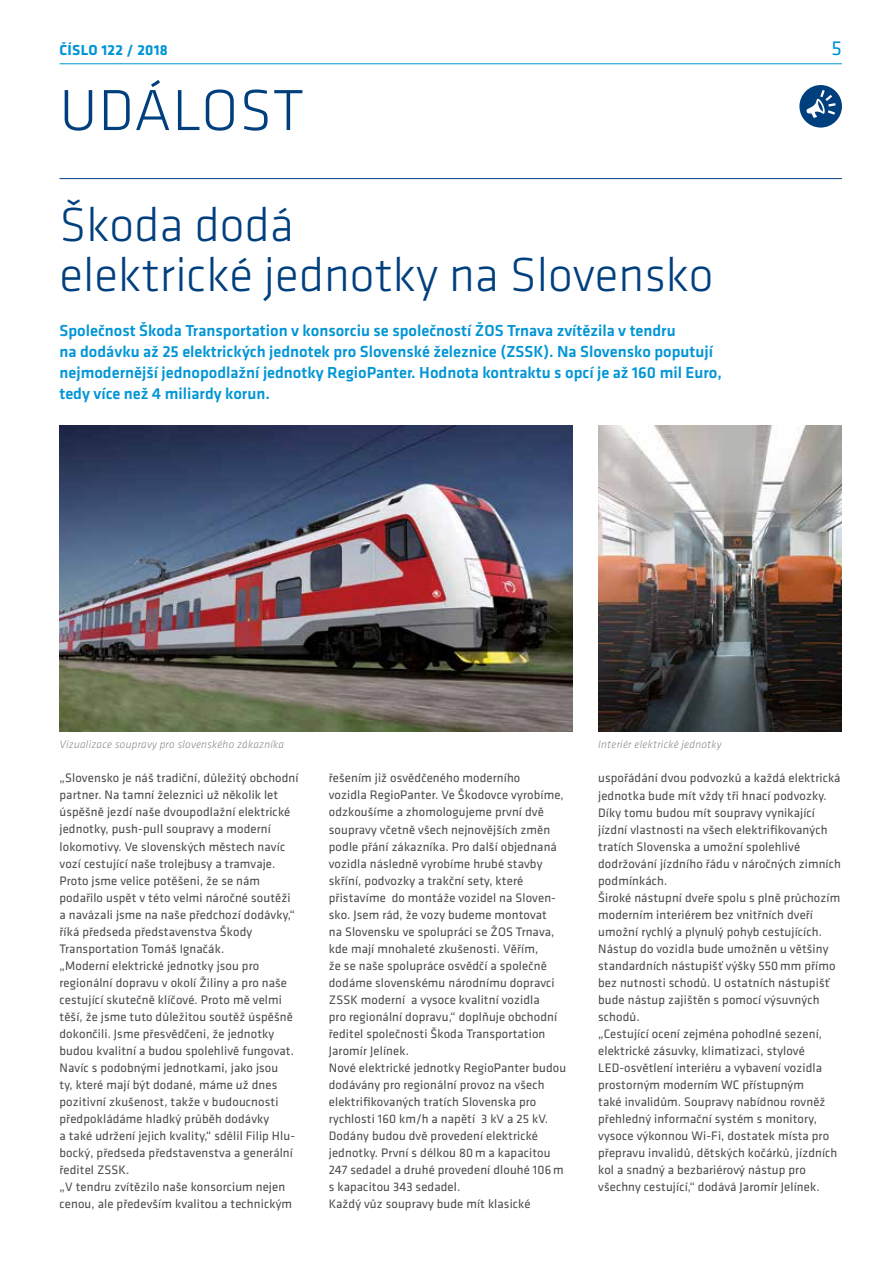
<style>
.page{position:relative;width:893px;height:1263px;background:#fff}
.page>*{position:absolute;margin:0;border:0;box-sizing:border-box;transform-origin:0 0}
.t1{font:300 60px "Klavika";letter-spacing:.015em;color:#003f7e}
.t2{font:300 49.5px/49.5px "Klavika";color:#003f7e}
.t3{font:21px "Klavika";color:#0095d6}
.t4{font:500 16.5px/21px "Klavika";color:#0095d6}
.t5{font:700 15px "Klavika";letter-spacing:.02em;color:#0095d6}
.t6{font:12.75px/17px "Klavika";letter-spacing:.01em;color:#4a4a49}
.t7{font:italic 300 11.25px "Klavika";letter-spacing:.02em;color:#878787}
</style>
<div class="page">
<hr style="left:60px;top:178px;width:782px;height:1px;background:#003f7e">
<svg style="left:799px;top:85px;width:43px;height:43px"></svg>
<hr style="left:60px;top:63px;width:782px;height:1px;background:#0095d6">
<img style="left:60px;top:425px;width:513px;height:306px">
<img style="left:598px;top:425px;width:244px;height:306px">
<p class="t5" style="left:60px;top:39px;width:110px">ČÍSLO 122 / 2018</p>
<h3 class="t3" style="left:831px;top:35px;width:12px">5</h3>
<h1 class="t1" style="left:60px;top:74px;width:246px">UDÁLOST</h1>
<h2 class="t2" style="left:60px;top:200px;width:655px">Škoda dodá<br>elektrické jednotky na Slovensko</h2>
<p class="t4" style="left:60px;top:319px;width:664px">Společnost Škoda Transportation v konsorciu se společností ŽOS Trnava zvítězila v tendru<br>na dodávku až 25 elektrických jednotek pro Slovenské železnice (ZSSK). Na Slovensko poputují nejmodernější jednopodlažní jednotky RegioPanter. Hodnota kontraktu s opcí je až 160 mil Euro, tedy více než 4 miliardy korun.</p>
<p class="t7" style="left:60px;top:738px;width:226px">Vizualizace soupravy pro slovenského zákazníka</p>
<p class="t7" style="left:598px;top:738px;width:125px">Interiér elektrické jednotky</p>
<p class="t6" style="left:60px;top:769px;width:241px">„Slovensko je náš tradiční, důležitý obchodní partner. Na tamní železnici už několik let úspěšně jezdí naše dvoupodlažní elektrické jednotky, push-pull soupravy a moderní lokomotivy. Ve slovenských městech navíc vozí cestující naše trolejbusy a tramvaje.<br>Proto jsme velice potěšeni, že se nám podařilo uspět v této velmi náročné soutěži a navázali jsme na naše předchozí dodávky,“ říká předseda představenstva Škody Transportation Tomáš Ignačák.<br>„Moderní elektrické jednotky jsou pro regionální dopravu v okolí Žiliny a pro naše cestující skutečně klíčové. Proto mě velmi těší, že jsme tuto důležitou soutěž úspěšně dokončili. Jsme přesvědčeni, že jednotky budou kvalitní a budou spolehlivě fungovat.<br>Navíc s podobnými jednotkami, jako jsou<br>ty, které mají být dodané, máme už dnes pozitivní zkušenost, takže v budoucnosti předpokládáme hladký průběh dodávky<br>a také udržení jejich kvality,“ sdělil Filip Hlu&shy;bocký, předseda představenstva a generální ředitel ZSSK.<br>„V tendru zvítězilo naše konsorcium nejen cenou, ale především kvalitou a technickým</p>
<p class="t6" style="left:329px;top:769px;width:239px">řešením již osvědčeného moderního<br>vozidla RegioPanter. Ve Škodovce vyrobíme, odzkoušíme a zhomologujeme první dvě soupravy včetně všech nejnovějších změn podle přání zákazníka. Pro další objednaná vozidla následně vyrobíme hrubé stavby skříní, podvozky a trakční sety, které přistavíme do montáže vozidel na Sloven&shy;sko. Jsem rád, že vozy budeme montovat<br>na Slovensku ve spolupráci se ŽOS Trnava, kde mají mnohaleté zkušenosti. Věřím,<br>že se naše spolupráce osvědčí a společně dodáme slovenskému národnímu dopravci ZSSK moderní a vysoce kvalitní vozidla<br>pro regionální dopravu,“ doplňuje obchodní ředitel společnosti Škoda Transportation Jaromír Jelínek.<br>Nové elektrické jednotky RegioPanter budou dodávány pro regionální provoz na všech elektrifikovaných tratích Slovenska pro rychlosti 160 km/h a napětí 3 kV a 25 kV.<br>Dodány budou dvě provedení elektrické jednotky. První s délkou 80 m a kapacitou 247 sedadel a druhé provedení dlouhé 106 m s kapacitou 343 sedadel.<br>Každý vůz soupravy bude mít klasické</p>
<p class="t6" style="left:598px;top:769px;width:244px">uspořádání dvou podvozků a každá elektrická jednotka bude mít vždy tři hnací podvozky.<br>Díky tomu budou mít soupravy vynikající jízdní vlastnosti na všech elektrifikovaných tratích Slovenska a umožní spolehlivé dodržování jízdního řádu v náročných zimních podmínkách.<br>Široké nástupní dveře spolu s plně průchozím moderním interiérem bez vnitřních dveří umožní rychlý a plynulý pohyb cestujících.<br>Nástup do vozidla bude umožněn u většiny standardních nástupišť výšky 550 mm přímo bez nutnosti schodů. U ostatních nástupišť bude nástup zajištěn s pomocí výsuvných schodů.<br>„Cestující ocení zejména pohodlné sezení, elektrické zásuvky, klimatizaci, stylové LED-osvětlení interiéru a vybavení vozidla prostorným moderním WC přístupným<br>také invalidům. Soupravy nabídnou rovněž přehledný informační systém s monitory, vysoce výkonnou Wi-Fi, dostatek místa pro přepravu invalidů, dětských kočárků, jízdních kol a snadný a bezbariérový nástup pro všechny cestující,“ dodává Jaromír Jelínek.</p>
</div>
